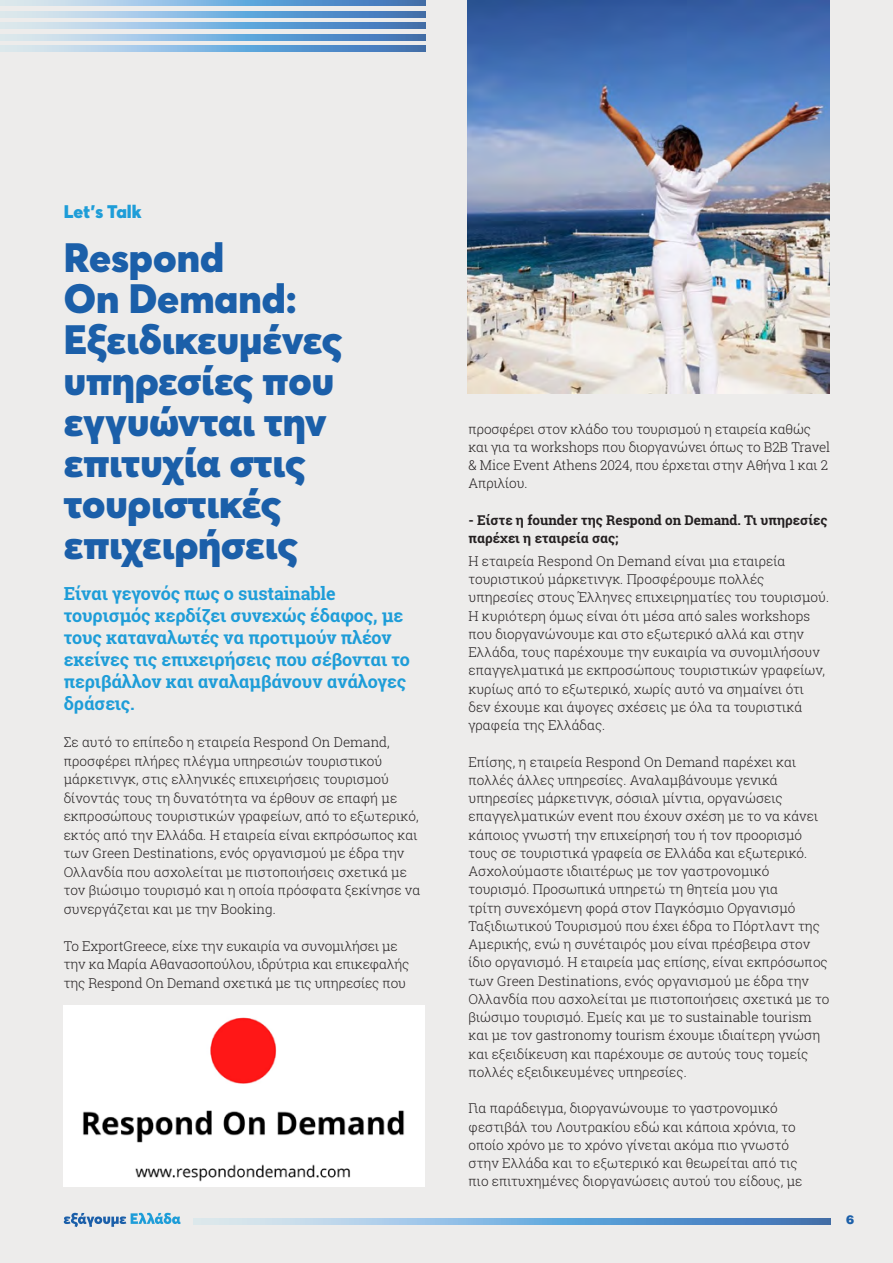
<style>
.page{position:relative;width:893px;height:1263px;background:#edeceb}
.page>*{position:absolute;margin:0;border:0;box-sizing:border-box;transform-origin:0 0}
.t1{font:900 40.5px/41px "Averta";color:#1b5fa9}
.t2{font:700 18px/22px "Roboto Slab";letter-spacing:-.005em;color:#1e9dd8}
.t3{font:900 18px "Averta";color:#1e9dd8}
.t4{font:300 13.5px/18.3px "Roboto Slab";color:#231f20}
.t5{font:700 13.5px/18.3px "Roboto Slab";color:#231f20}
.t6{font:900 12px "UB Helvetica";color:#1b5fa9}
</style>
<div class="page">
<svg style="left:0;top:0;width:426px;height:6px"></svg>
<svg style="left:0;top:23px;width:426px;height:6px"></svg>
<svg style="left:0;top:46px;width:426px;height:5px"></svg>
<svg style="left:0;top:11px;width:426px;height:6px"></svg>
<svg style="left:0;top:34px;width:426px;height:6px"></svg>
<svg style="left:64px;top:1213px;width:117px;height:14px"></svg>
<svg style="left:194px;top:1219px;width:637px;height:5px"></svg>
<img style="left:468px;top:0;width:361px;height:393px">
<img style="left:64px;top:1005px;width:360px;height:181px">
<h2 class="t3" style="left:64px;top:200px;width:79px">Let’s Talk</h2>
<h1 class="t1" style="left:64px;top:237px;width:280px">Respond<br>On Demand:<br>Εξειδικευμένες υπηρεσίες που εγγυώνται την επιτυχία στις τουριστικές επιχειρήσεις</h1>
<h2 class="t2" style="left:64px;top:582px;width:348px">Είναι γεγονός πως ο sustainable τουρισμός κερδίζει συνεχώς έδαφος, με τους καταναλωτές να προτιμούν πλέον εκείνες τις επιχειρήσεις που σέβονται το περιβάλλον και αναλαμβάνουν ανάλογες δράσεις.</h2>
<p class="t4" style="left:64px;top:733px;width:358px">Σε αυτό το επίπεδο η εταιρεία Respond On Demand, προσφέρει πλήρες πλέγμα υπηρεσιών τουριστικού μάρκετινγκ, στις ελληνικές επιχειρήσεις τουρισμού δίνοντάς τους τη δυνατότητα να έρθουν σε επαφή με εκπροσώπους τουριστικών γραφείων, από το εξωτερικό, εκτός από την Ελλάδα. Η εταιρεία είναι εκπρόσωπος και των Green Destinations, ενός οργανισμού με έδρα την Ολλανδία που ασχολείται με πιστοποιήσεις σχετικά με τον βιώσιμο τουρισμό και η οποία πρόσφατα ξεκίνησε να συνεργάζεται και με την Booking.</p>
<p class="t4" style="left:64px;top:936px;width:347px">To ExportGreece, είχε την ευκαιρία να συνομιλήσει με την κα Μαρία Αθανασοπούλου, ιδρύτρια και επικεφαλής της Respond On Demand σχετικά με τις υπηρεσίες που</p>
<p class="t4" style="left:468px;top:419px;width:363px">προσφέρει στον κλάδο του τουρισμού η εταιρεία καθώς και για τα workshops που διοργανώνει όπως το Β2B Travel &amp; Mice Event Athens 2024, που έρχεται στην Αθήνα 1 και 2<br>Απριλίου.</p>
<p class="t5" style="left:468px;top:511px;width:360px">- Είστε η founder της Respond on Demand. Τι υπηρεσίες παρέχει η εταιρεία σας;</p>
<p class="t4" style="left:468px;top:551px;width:362px">Η εταιρεία Respond On Demand είναι μια εταιρεία τουριστικού μάρκετινγκ. Προσφέρουμε πολλές υπηρεσίες στους Έλληνες επιχειρηματίες του τουρισμού.<br>Η κυριότερη όμως είναι ότι μέσα από sales workshops που διοργανώνουμε και στο εξωτερικό αλλά και στην Ελλάδα, τους παρέχουμε την ευκαιρία να συνομιλήσουν επαγγελματικά με εκπροσώπους τουριστικών γραφείων, κυρίως από το εξωτερικό, χωρίς αυτό να σημαίνει ότι δεν έχουμε και άψογες σχέσεις με όλα τα τουριστικά γραφεία της Ελλάδας.</p>
<p class="t4" style="left:468px;top:752px;width:362px">Επίσης, η εταιρεία Respond On Demand παρέχει και πολλές άλλες υπηρεσίες. Αναλαμβάνουμε γενικά υπηρεσίες μάρκετινγκ, σόσιαλ μίντια, οργανώσεις επαγγελματικών event που έχουν σχέση με το να κάνει κάποιος γνωστή την επιχείρησή του ή τον προορισμό τους σε τουριστικά γραφεία σε Ελλάδα και εξωτερικό.<br>Ασχολούμαστε ιδιαιτέρως με τον γαστρονομικό τουρισμό. Προσωπικά υπηρετώ τη θητεία μου για<br>τρίτη συνεχόμενη φορά στον Παγκόσμιο Οργανισμό Ταξιδιωτικού Τουρισμού που έχει έδρα το Πόρτλαντ της Αμερικής, ενώ η συνέταιρός μου είναι πρέσβειρα στον ίδιο οργανισμό. Η εταιρεία μας επίσης, είναι εκπρόσωπος των Green Destinations, ενός οργανισμού με έδρα την Ολλανδία που ασχολείται με πιστοποιήσεις σχετικά με το βιώσιμο τουρισμό. Εμείς και με το sustainable tourism και με τον gastronomy tourism έχουμε ιδιαίτερη γνώση και εξειδίκευση και παρέχουμε σε αυτούς τους τομείς πολλές εξειδικευμένες υπηρεσίες.</p>
<p class="t4" style="left:468px;top:1099px;width:335px">Για παράδειγμα, διοργανώνουμε το γαστρονομικό φεστιβάλ του Λουτρακίου εδώ και κάποια χρόνια, το οποίο χρόνο με το χρόνο γίνεται ακόμα πιο γνωστό στην Ελλάδα και το εξωτερικό και θεωρείται από τις πιο επιτυχημένες διοργανώσεις αυτού του είδους, με</p>
<p class="t6" style="left:846px;top:1212px;width:10px">6</p>
</div>
